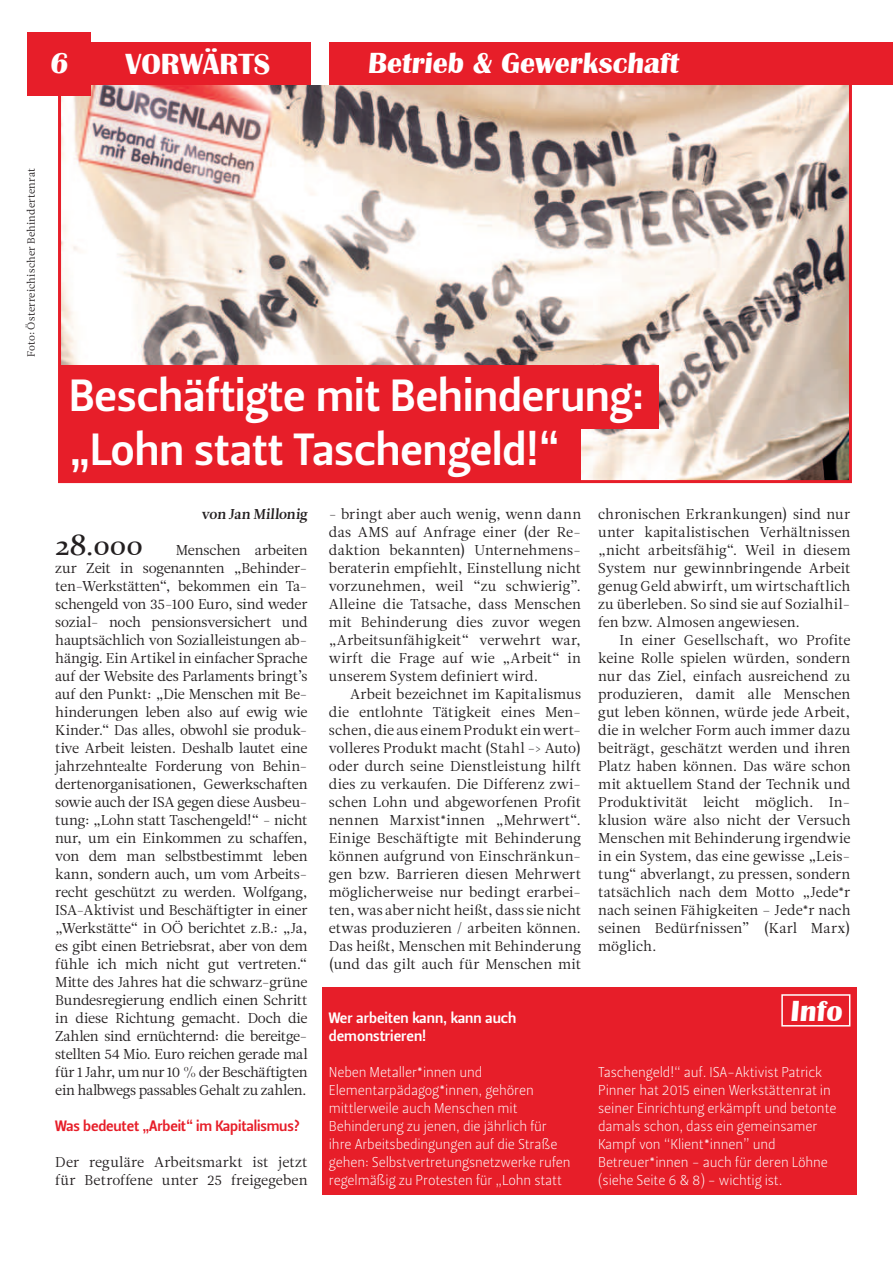
<style>
.page{position:relative;width:893px;height:1263px;background:#fff}
.page>*{position:absolute;margin:0;border:0;box-sizing:border-box;transform-origin:0 0}
.t1{font:45px/54px "Leitura Sans Grot 3";color:#fff}
.t2{font:700 30px "Britannic";color:#fff}
.t3{font:15px/18px "Leitura Sans Grot 3";color:#fff}
.t4{font:15px "Leitura Sans Grot 3";letter-spacing:-.01em;color:#e71e29}
.t5{font:14.25px/18px "Leitura News Roman 1";color:#231f20;text-align:justify}
.t6{font:14.25px/18px "Leitura Sans Grot 1";letter-spacing:-.01em;color:#fff}
.t7{font:14.25px "Leitura News Roman 3";color:#231f20}
.t8{font:10.5px "Leitura News Roman 1";letter-spacing:.015em;color:#231f20}
.s1{font-family:"Constantia";font-size:30px}
</style>
<div class="page">
<img style="left:62px;top:85px;width:786px;height:394px">
<div style="left:90px;top:42px;width:803px;height:43px;background:#e71e29"></div>
<div style="left:27px;top:32px;width:64px;height:64px;background:#e71e29"></div>
<div style="left:60px;top:419px;width:521px;height:64px;background:#e71e29"></div>
<div style="left:60px;top:365px;width:599px;height:64px;background:#e71e29"></div>
<div style="left:323px;top:987px;width:534px;height:208px;background:#e71e29"></div>
<div style="left:781px;top:994px;width:69px;height:32px;border:2px solid #fff"></div>
<div style="left:312px;top:42px;width:17px;height:43px;background:#fff"></div>
<h2 class="t2" style="left:125px;top:48px;width:146px">VORWÄRTS</h2>
<h2 class="t2" style="left:49px;top:47px;width:23px">6</h2>
<h2 class="t2" style="left:367px;top:47px;width:315px">Betrieb &amp; Gewerkschaft</h2>
<p class="t8" style="left:26px;top:357px;width:191px;rotate:-90deg">Foto: Österreichischer Behindertenrat</p>
<h1 class="t1" style="left:69px;top:370px;width:576px">Beschäftigte mit Behinderung: „Lohn statt Taschengeld!“</h1>
<p class="t7" style="left:202px;top:507px;width:109px">von Jan Millonig</p>
<p class="t5" style="left:55px;top:542px;width:254px"><span class="s1">28.000</span> Menschen arbeiten zur Zeit in sogenannten „Behinder&shy;ten-Werkstätten“, bekommen ein Ta&shy;schengeld von 35-100 Euro, sind weder sozial- noch pensionsversichert und hauptsächlich von Sozialleistungen ab&shy;hängig. Ein Artikel in einfacher Sprache auf der Website des Parlaments bringt’s auf den Punkt: „Die Menschen mit Be&shy;hinderungen leben also auf ewig wie Kinder.“ Das alles, obwohl sie produk&shy;tive Arbeit leisten. Deshalb lautet eine jahrzehntealte Forderung von Behin&shy;dertenorganisationen, Gewerkschaften sowie auch der ISA gegen diese Ausbeu&shy;tung: „Lohn statt Taschengeld!“ - nicht nur, um ein Einkommen zu schaffen, von dem man selbstbestimmt leben kann, sondern auch, um vom Arbeits&shy;recht geschützt zu werden. Wolfgang, ISA-Aktivist und Beschäftigter in einer „Werkstätte“ in OÖ berichtet z.B.: „Ja, es gibt einen Betriebsrat, aber von dem fühle ich mich nicht gut vertreten.“ Mitte des Jahres hat die schwarz-grüne Bundesregierung endlich einen Schritt in diese Richtung gemacht. Doch die Zahlen sind ernüchternd: die bereitge&shy;stellten 54 Mio. Euro reichen gerade mal für 1 Jahr, um nur 10 % der Beschäftigten ein halbwegs passables Gehalt zu zahlen.</p>
<p class="t4" style="left:55px;top:1118px;width:246px">Was bedeutet „Arbeit“ im Kapitalismus?</p>
<p class="t5" style="left:55px;top:1154px;width:254px">Der reguläre Arbeitsmarkt ist jetzt für Betroffene unter 25 freigegeben</p>
<p class="t5" style="left:598px;top:506px;width:254px">chronischen Erkrankungen) sind nur unter kapitalistischen Verhältnissen „nicht arbeitsfähig“. Weil in diesem System nur gewinnbringende Arbeit genug Geld abwirft, um wirtschaftlich zu überleben. So sind sie auf Sozialhil&shy;fen bzw. Almosen angewiesen.</p>
<p class="t5" style="left:598px;top:632px;width:254px;text-indent:21px">In einer Gesellschaft, wo Profite keine Rolle spielen würden, sondern nur das Ziel, einfach ausreichend zu produzieren, damit alle Menschen gut leben können, würde jede Arbeit, die in welcher Form auch immer dazu beiträgt, geschätzt werden und ihren Platz haben können. Das wäre schon mit aktuellem Stand der Technik und Produktivität leicht möglich. In&shy;klusion wäre also nicht der Versuch Menschen mit Behinderung irgendwie in ein System, das eine gewisse „Leis&shy;tung“ abverlangt, zu pressen, sondern tatsächlich nach dem Motto „Jede*r nach seinen Fähigkeiten – Jede*r nach seinen Bedürfnissen” (Karl Marx) möglich.</p>
<p class="t5" style="left:329px;top:506px;width:254px">- bringt aber auch wenig, wenn dann das AMS auf Anfrage einer (der Re&shy;daktion bekannten) Unternehmens&shy;beraterin empfiehlt, Einstellung nicht vorzunehmen, weil “zu schwierig”.<br>Alleine die Tatsache, dass Menschen mit Behinderung dies zuvor wegen „Arbeitsunfähigkeit“ verwehrt war, wirft die Frage auf wie „Arbeit“ in unserem System definiert wird.</p>
<p class="t5" style="left:329px;top:686px;width:254px;text-indent:21px">Arbeit bezeichnet im Kapitalismus die entlohnte Tätigkeit eines Men&shy;schen, die aus einem Produkt ein wert&shy;volleres Produkt macht (Stahl -&gt; Auto) oder durch seine Dienstleistung hilft dies zu verkaufen. Die Differenz zwi&shy;schen Lohn und abgeworfenen Profit nennen Marxist*innen „Mehrwert“.<br>Einige Beschäftigte mit Behinderung können aufgrund von Einschränkun&shy;gen bzw. Barrieren diesen Mehrwert möglicherweise nur bedingt erarbei&shy;ten, was aber nicht heißt, dass sie nicht etwas produzieren / arbeiten können.<br>Das heißt, Menschen mit Behinderung (und das gilt auch für Menschen mit</p>
<h2 class="t2" style="left:790px;top:995px;width:56px">Info</h2>
<p class="t3" style="left:329px;top:1009px;width:189px">Wer arbeiten kann, kann auch demonstrieren!</p>
<p class="t6" style="left:329px;top:1064px;width:243px">Neben Metaller*innen und Elementarpädagog*innen, gehören mittlerweile auch Menschen mit Behinderung zu jenen, die jährlich für ihre Arbeitsbedingungen auf die Straße gehen: Selbstvertretungsnetzwerke rufen regelmäßig zu Protesten für „Lohn statt</p>
<p class="t6" style="left:598px;top:1064px;width:240px">Taschengeld!“ auf. ISA-Aktivist Patrick Pinner hat 2015 einen Werkstättenrat in seiner Einrichtung erkämpft und betonte damals schon, dass ein gemeinsamer Kampf von “Klient*innen” und Betreuer*innen - auch für deren Löhne (siehe Seite 6 &amp; 8) - wichtig ist.</p>
</div>
